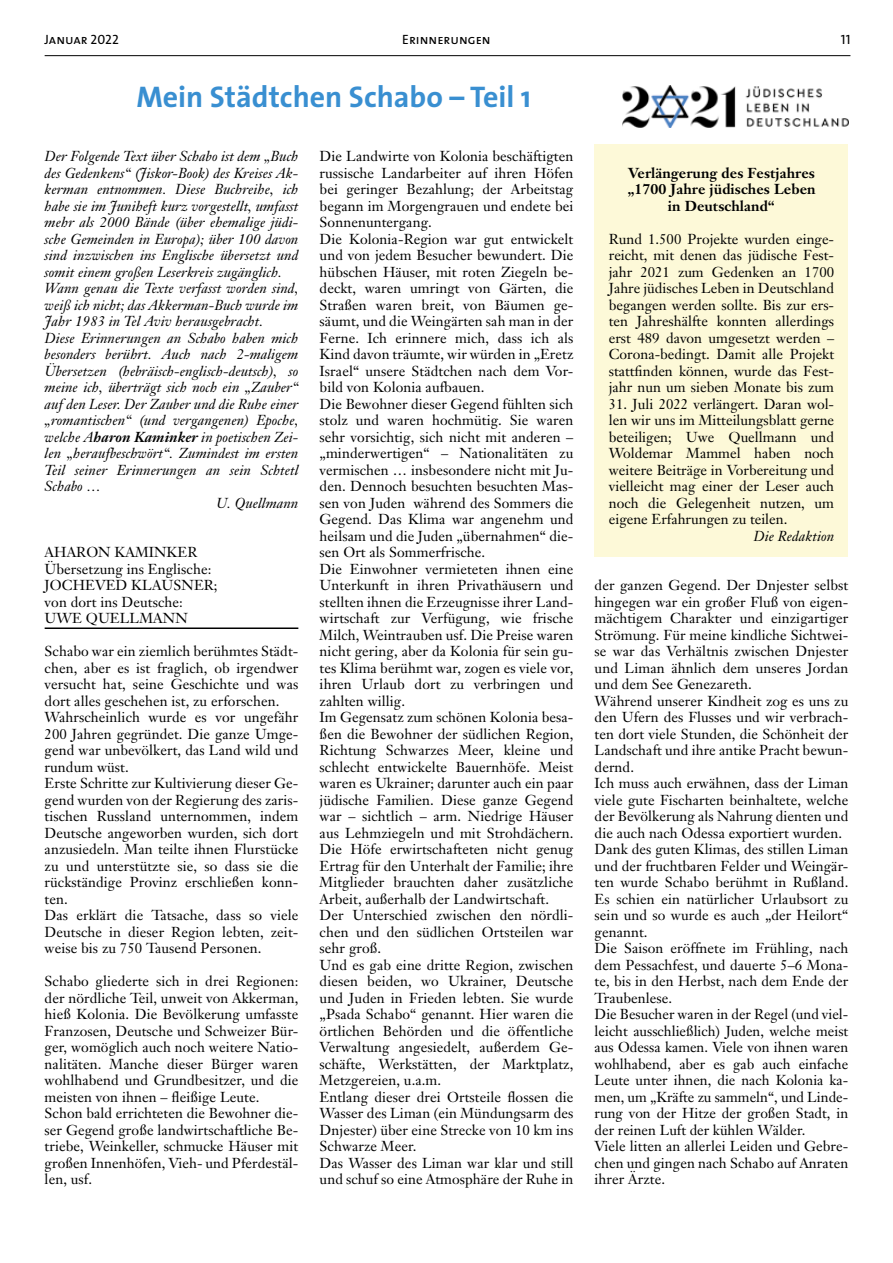
<style>
.page{position:relative;width:893px;height:1263px;background:#fff}
.page>*{position:absolute;margin:0;border:0;box-sizing:border-box;transform-origin:0 0}
.t1{font:700 30px "The Sans";color:#398fd1}
.t2{font:14.25px/16.5px "Janson Text";letter-spacing:.005em;color:#000}
.t3{font:italic 14.25px "Janson Text";letter-spacing:.005em;color:#000}
.t4{font:700 14.25px/16.5px "Janson Text";letter-spacing:.005em;color:#000;text-align:center}
.t5{font:13.5px "The Sans Caps";color:#000}
.s1{font-weight:700}
</style>
<div class="page">
<hr style="left:45px;top:55px;width:805px;height:1px;background:#000">
<div style="left:595px;top:145px;width:253px;height:412px;background:#fdf9d8"></div>
<img style="left:623px;top:85px;width:225px;height:42px">
<hr style="left:45px;top:627px;width:253px;height:2px;background:#000">
<p class="t5" style="left:45px;top:28px;width:76px">Januar 2022</p>
<p class="t5" style="left:402px;top:28px;width:90px">Erinnerungen</p>
<p class="t5" style="left:841px;top:28px;width:11px">11</p>
<h1 class="t1" style="left:136px;top:71px;width:396px">Mein Städtchen Schabo – Teil 1</h1>
<p class="t3" style="left:45px;top:147px;width:255px">Der Folgende Text über Schabo ist dem „Buch</p>
<p class="t3" style="left:45px;top:164px;width:255px">des Gedenkens“ (Jiskor-Book) des Kreises Ak-</p>
<p class="t3" style="left:45px;top:180px;width:255px">kerman entnommen. Diese Buchreihe, ich</p>
<p class="t3" style="left:45px;top:197px;width:255px">habe sie im Juniheft kurz vorgestellt, umfasst</p>
<p class="t3" style="left:45px;top:213px;width:255px">mehr als 2000 Bände (über ehemalige jüdi-</p>
<p class="t3" style="left:45px;top:230px;width:255px">sche Gemeinden in Europa); über 100 davon</p>
<p class="t3" style="left:45px;top:246px;width:255px">sind inzwischen ins Englische übersetzt und</p>
<p class="t3" style="left:45px;top:263px;width:239px">somit einem großen Leserkreis zugänglich.</p>
<p class="t3" style="left:45px;top:279px;width:255px">Wann genau die Texte verfasst worden sind,</p>
<p class="t3" style="left:45px;top:296px;width:255px">weiß ich nicht; das Akkerman-Buch wurde im</p>
<p class="t3" style="left:45px;top:312px;width:220px">Jahr 1983 in Tel Aviv herausgebracht.</p>
<p class="t3" style="left:45px;top:329px;width:255px">Diese Erinnerungen an Schabo haben mich</p>
<p class="t3" style="left:45px;top:345px;width:255px">besonders berührt. Auch nach 2-maligem</p>
<p class="t3" style="left:45px;top:362px;width:255px">Übersetzen (hebräisch-englisch-deutsch), so</p>
<p class="t3" style="left:45px;top:378px;width:255px">meine ich, überträgt sich noch ein „Zauber“</p>
<p class="t3" style="left:45px;top:395px;width:255px">auf den Leser. Der Zauber und die Ruhe einer</p>
<p class="t3" style="left:45px;top:411px;width:255px">„romantischen“ (und vergangenen) Epoche,</p>
<p class="t3" style="left:45px;top:428px;width:255px">welche A<span class="s1">haron Kaminker</span> in poetischen Zei-</p>
<p class="t3" style="left:45px;top:444px;width:255px">len „heraufbeschwört“. Zumindest im ersten</p>
<p class="t3" style="left:45px;top:461px;width:255px">Teil seiner Erinnerungen an sein Schtetl</p>
<p class="t3" style="left:45px;top:477px;width:58px">Schabo …</p>
<p class="t3" style="left:216px;top:494px;width:84px">U. Quellmann</p>
<p class="t2" style="left:45px;top:544px;width:174px">AHARON KAMINKER<br>Übersetzung ins Englische:<br>JOCHEVED KLAUSNER; von dort ins Deutsche:<br>UWE QUELLMANN</p>
<p class="t2" style="left:45px;top:643px;width:255px">Schabo war ein ziemlich berühmtes Städt&shy;chen, aber es ist fraglich, ob irgendwer versucht hat, seine Geschichte und was dort alles geschehen ist, zu erforschen.<br>Wahrscheinlich wurde es vor ungefähr 200 Jahren gegründet. Die ganze Umge&shy;gend war unbevölkert, das Land wild und rundum wüst.<br>Erste Schritte zur Kultivierung dieser Ge&shy;gend wurden von der Regierung des zaris&shy;tischen Russland unternommen, indem Deutsche angeworben wurden, sich dort anzusiedeln. Man teilte ihnen Flurstücke zu und unterstützte sie, so dass sie die rückständige Provinz erschließen konn&shy;ten.<br>Das erklärt die Tatsache, dass so viele Deutsche in dieser Region lebten, zeit&shy;weise bis zu 750 Tausend Personen.</p>
<p class="t2" style="left:45px;top:973px;width:255px">Schabo gliederte sich in drei Regionen: der nördliche Teil, unweit von Akkerman, hieß Kolonia. Die Bevölkerung umfasste Franzosen, Deutsche und Schweizer Bür&shy;ger, womöglich auch noch weitere Natio&shy;nalitäten. Manche dieser Bürger waren wohlhabend und Grundbesitzer, und die meisten von ihnen – fleißige Leute.<br>Schon bald errichteten die Bewohner die&shy;ser Gegend große landwirtschaftliche Be&shy;triebe, Weinkeller, schmucke Häuser mit großen Innenhöfen, Vieh- und Pferdestäl&shy;len, usf.</p>
<p class="t2" style="left:320px;top:148px;width:255px">Die Landwirte von Kolonia beschäftigten russische Landarbeiter auf ihren Höfen bei geringer Bezahlung; der Arbeitstag begann im Morgengrauen und endete bei Sonnenuntergang.<br>Die Kolonia-Region war gut entwickelt und von jedem Besucher bewundert. Die hübschen Häuser, mit roten Ziegeln be&shy;deckt, waren umringt von Gärten, die Straßen waren breit, von Bäumen ge&shy;säumt, und die Weingärten sah man in der Ferne. Ich erinnere mich, dass ich als Kind davon träumte, wir würden in „Eretz Israel“ unsere Städtchen nach dem Vor&shy;bild von Kolonia aufbauen.<br>Die Bewohner dieser Gegend fühlten sich stolz und waren hochmütig. Sie waren sehr vorsichtig, sich nicht mit anderen – „minderwertigen“ – Nationalitäten zu vermischen … insbesondere nicht mit Ju&shy;den. Dennoch besuchten besuchten Mas&shy;sen von Juden während des Sommers die Gegend. Das Klima war angenehm und heilsam und die Juden „übernahmen“ die&shy;sen Ort als Sommerfrische.<br>Die Einwohner vermieteten ihnen eine Unterkunft in ihren Privathäusern und stellten ihnen die Erzeugnisse ihrer Land&shy;wirtschaft zur Verfügung, wie frische Milch, Weintrauben usf. Die Preise waren nicht gering, aber da Kolonia für sein gu&shy;tes Klima berühmt war, zogen es viele vor, ihren Urlaub dort zu verbringen und zahlten willig.<br>Im Gegensatz zum schönen Kolonia besa&shy;ßen die Bewohner der südlichen Region, Richtung Schwarzes Meer, kleine und schlecht entwickelte Bauernhöfe. Meist waren es Ukrainer; darunter auch ein paar jüdische Familien. Diese ganze Gegend war – sichtlich – arm. Niedrige Häuser aus Lehmziegeln und mit Strohdächern.<br>Die Höfe erwirtschafteten nicht genug Ertrag für den Unterhalt der Familie; ihre Mitglieder brauchten daher zusätzliche Arbeit, außerhalb der Landwirtschaft.<br>Der Unterschied zwischen den nördli&shy;chen und den südlichen Ortsteilen war sehr groß.<br>Und es gab eine dritte Region, zwischen diesen beiden, wo Ukrainer, Deutsche und Juden in Frieden lebten. Sie wurde „Psada Schabo“ genannt. Hier waren die örtlichen Behörden und die öffentliche Verwaltung angesiedelt, außerdem Ge&shy;schäfte, Werkstätten, der Marktplatz, Metzgereien, u.a.m.<br>Entlang dieser drei Ortsteile flossen die Wasser des Liman (ein Mündungsarm des Dnjester) über eine Strecke von 10 km ins Schwarze Meer.<br>Das Wasser des Liman war klar und still und schuf so eine Atmosphäre der Ruhe in</p>
<p class="t4" style="left:627px;top:164px;width:190px">Verlängerung des Festjahres „1700 Jahre jüdisches Leben in Deutschland“</p>
<p class="t2" style="left:609px;top:230px;width:227px;text-align:justify">Rund 1.500 Projekte wurden einge&shy;reicht, mit denen das jüdische Fest&shy;jahr 2021 zum Gedenken an 1700<br>Jahre jüdisches Leben in Deutschland begangen werden sollte. Bis zur ers&shy;ten Jahreshälfte konnten allerdings erst 489 davon umgesetzt werden – Corona-bedingt. Damit alle Projekt stattfinden können, wurde das Fest&shy;jahr nun um sieben Monate bis zum</p>
<p class="t2" style="left:609px;top:395px;width:227px;text-align:justify">31. Juli 2022 verlängert. Daran wol&shy;len wir uns im Mitteilungsblatt gerne beteiligen; Uwe Quellmann und Woldemar Mammel haben noch weitere Beiträge in Vorbereitung und vielleicht mag einer der Leser auch noch die Gelegenheit nutzen, um eigene Erfahrungen zu teilen.</p>
<p class="t3" style="left:754px;top:527px;width:82px">Die Redaktion</p>
<p class="t2" style="left:595px;top:577px;width:255px">der ganzen Gegend. Der Dnjester selbst hingegen war ein großer Fluß von eigen&shy;mächtigem Charakter und einzigartiger Strömung. Für meine kindliche Sichtwei&shy;se war das Verhältnis zwischen Dnjester und Liman ähnlich dem unseres Jordan und dem See Genezareth.<br>Während unserer Kindheit zog es uns zu den Ufern des Flusses und wir verbrach&shy;ten dort viele Stunden, die Schönheit der Landschaft und ihre antike Pracht bewun&shy;dernd.<br>Ich muss auch erwähnen, dass der Liman viele gute Fischarten beinhaltete, welche der Bevölkerung als Nahrung dienten und die auch nach Odessa exportiert wurden.<br>Dank des guten Klimas, des stillen Liman und der fruchtbaren Felder und Weingär&shy;ten wurde Schabo berühmt in Rußland.<br>Es schien ein natürlicher Urlaubsort zu sein und so wurde es auch „der Heilort“ genannt.<br>Die Saison eröffnete im Frühling, nach dem Pessachfest, und dauerte 5–6 Mona&shy;te, bis in den Herbst, nach dem Ende der Traubenlese.<br>Die Besucher waren in der Regel (und viel&shy;leicht ausschließlich) Juden, welche meist aus Odessa kamen. Viele von ihnen waren wohlhabend, aber es gab auch einfache Leute unter ihnen, die nach Kolonia ka&shy;men, um „Kräfte zu sammeln“, und Linde&shy;rung von der Hitze der großen Stadt, in der reinen Luft der kühlen Wälder.<br>Viele litten an allerlei Leiden und Gebre&shy;chen und gingen nach Schabo auf Anraten ihrer Ärzte.</p>
</div>
